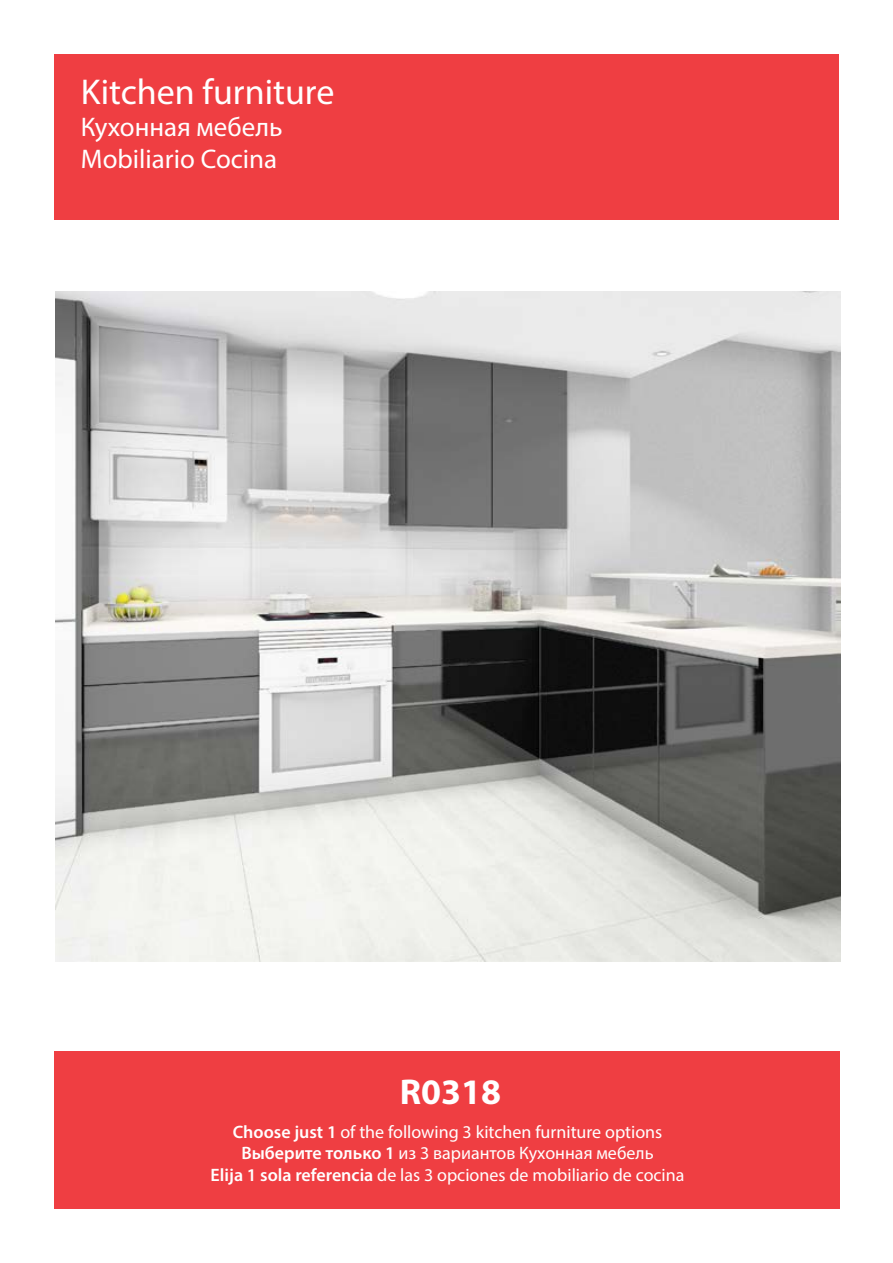
<style>
.page{position:relative;width:893px;height:1263px;background:#fff}
.page>*{position:absolute;margin:0;border:0;box-sizing:border-box;transform-origin:0 0}
.t1{font:36px "Myriad Pro";color:#fff}
.t2{font:700 36px "Myriad Pro";color:#fff}
.t3{font:27px/32.4px "Myriad Pro";color:#fff}
.t4{font:18px/21.6px "Myriad Pro";color:#fff;text-align:center}
.s1{font-weight:600}
</style>
<div class="page">
<div style="left:54px;top:1051px;width:785px;height:158px;background:#ef3e42"></div>
<div style="left:54px;top:54px;width:785px;height:166px;background:#ef3e42"></div>
<img style="left:55px;top:292px;width:786px;height:669px">
<h1 class="t1" style="left:81px;top:69px;width:255px">Kitchen furniture</h1>
<h2 class="t3" style="left:81px;top:110px;width:203px">Кухонная мебель<br>Mobiliario Cocina</h2>
<h1 class="t2" style="left:400px;top:1068px;width:103px">R0318</h1>
<p class="t4" style="left:211px;top:1121px;width:475px"><span class="s1">Choose just 1</span> of the following 3 kitchen furniture options<br><span class="s1">Выберите только 1</span> из 3 вариантов Кухонная мебель<br><span class="s1">Elija 1 sola referencia</span> de las 3 opciones de mobiliario de cocina</p>
</div>
